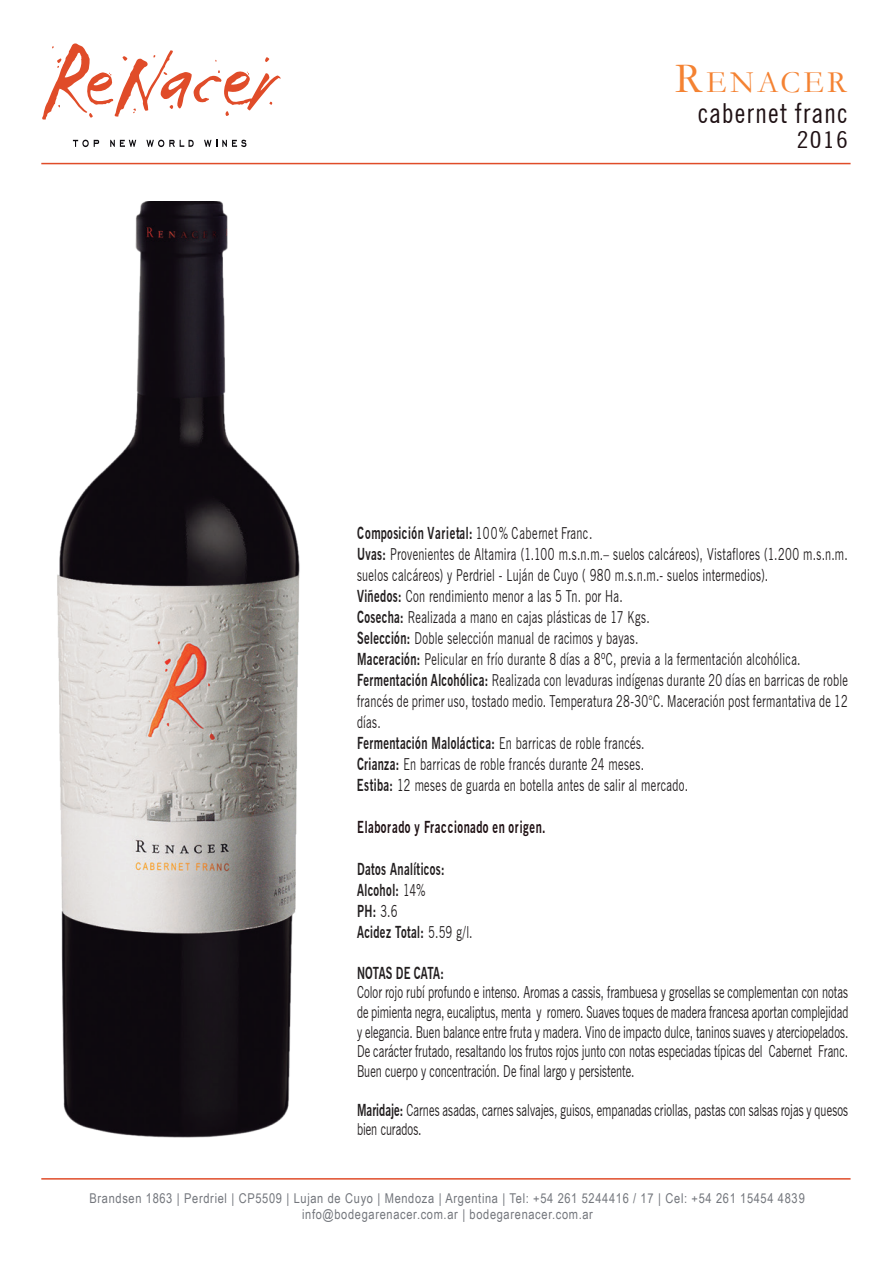
<style>
.page{position:relative;width:893px;height:1263px;background:#fff}
.page>*{position:absolute;margin:0;border:0;box-sizing:border-box;transform-origin:0 0}
.t1{font:31.35px "Garamond";letter-spacing:.1em;color:#f48232}
.t2{font:condensed 27.6px "News Gothic BT";letter-spacing:.05em;color:#1f1114}
.t3{font:condensed 23.25px "News Gothic BT";color:#1f1114;scale:1.19 1}
.t4{font:16.5px/21px "News Gothic BT";letter-spacing:.025em;color:#231f20;scale:.68 1}
.t5{font:16.5px/19.5px "News Gothic BT";letter-spacing:.005em;color:#231f20;scale:.68 1}
.t6{font:700 16.5px/21px "News Gothic BT";letter-spacing:.035em;color:#231f20;scale:.68 1}
.t7{font:700 16.5px "News Gothic BT";letter-spacing:.06em;color:#1f1114;scale:.68 1}
.t8{font:700 16.5px "News Gothic BT";letter-spacing:.005em;color:#231f20;scale:.68 1}
.t9{font:13.5px/16.2px "Arial Narrow";letter-spacing:.05em;color:#73767c;text-align:center}
.s1{font-size:43.65px}
.s2{font-weight:700}
.s3{font-weight:400}
</style>
<div class="page">
<img style="left:57px;top:202px;width:243px;height:936px">
<svg style="left:42px;top:43px;width:239px;height:77px"></svg>
<svg style="left:73px;top:140px;width:26px;height:7px"></svg>
<svg style="left:110px;top:140px;width:26px;height:7px"></svg>
<svg style="left:146px;top:140px;width:48px;height:7px"></svg>
<svg style="left:204px;top:140px;width:42px;height:7px"></svg>
<hr style="left:41px;top:1178px;width:810px;height:1px;background:#e04c29">
<hr style="left:41px;top:163px;width:810px;height:1px;background:#e04c29">
<h1 class="t1" style="left:675px;top:61px;width:174px"><span class="s1">R</span>ENACER</h1>
<h2 class="t2" style="left:698px;top:97px;width:151px">cabernet franc</h2>
<h3 class="t3" style="left:797px;top:125px;width:44px">2016</h3>
<p class="t4" style="left:357px;top:523px;width:723px"><span class="s2">Composición Varietal:</span> 100% Cabernet Franc.<br><span class="s2">Uvas:</span> Provenientes de Altamira (1.100 m.s.n.m.– suelos calcáreos), Vistaflores (1.200 m.s.n.m. suelos calcáreos) y Perdriel - Luján de Cuyo ( 980 m.s.n.m.- suelos intermedios).<br><span class="s2">Viñedos:</span> Con rendimiento menor a las 5 Tn. por Ha.<br><span class="s2">Cosecha:</span> Realizada a mano en cajas plásticas de 17 Kgs.<br><span class="s2">Selección:</span> Doble selección manual de racimos y bayas.<br><span class="s2">Maceración:</span> Pelicular en frío durante 8 días a 8ºC, previa a la fermentación alcohólica.<br><span class="s2">Fermentación Alcohólica:</span> Realizada con levaduras indígenas durante 20 días en barricas de roble francés de primer uso, tostado medio. Temperatura 28-30°C. Maceración post fermantativa de 12 días.<br><span class="s2">Fermentación Maloláctica:</span> En barricas de roble francés.<br><span class="s2">Crianza:</span> En barricas de roble francés durante 24 meses.<br><span class="s2">Estiba:</span> 12 meses de guarda en botella antes de salir al mercado.</p>
<p class="t7" style="left:357px;top:817px;width:279px">Elaborado y Fraccionado en origen.</p>
<p class="t6" style="left:357px;top:859px;width:172px">Datos Analíticos:<br>Alcohol: <span class="s3">14%<br></span>PH: <span class="s3">3.6<br></span>Acidez Total: <span class="s3">5.59 g/l.</span></p>
<p class="t8" style="left:357px;top:963px;width:130px">NOTAS DE CATA:</p>
<p class="t4" style="left:357px;top:983px;width:724px;line-height:19.5px;text-align:justify">Color rojo rubí profundo e intenso. Aromas a cassis, frambuesa y grosellas se complementan con notas de pimienta negra, eucaliptus, menta y romero. Suaves toques de madera francesa aportan complejidad y elegancia. Buen balance entre fruta y madera. Vino de impacto dulce, taninos suaves y aterciopelados.<br>De carácter frutado, resaltando los frutos rojos junto con notas especiadas típicas del Cabernet Franc.<br>Buen cuerpo y concentración. De final largo y persistente.</p>
<p class="t5" style="left:357px;top:1100px;width:724px"><span class="s2">Maridaje:</span> Carnes asadas, carnes salvajes, guisos, empanadas criollas, pastas con salsas rojas y quesos bien curados.</p>
<p class="t9" style="left:90px;top:1190px;width:717px">Brandsen 1863 | Perdriel | CP5509 | Lujan de Cuyo | Mendoza | Argentina | Tel: +54 261 5244416 / 17 | Cel: +54 261 15454 4839 info@bodegarenacer.com.ar | bodegarenacer.com.ar</p>
</div>
